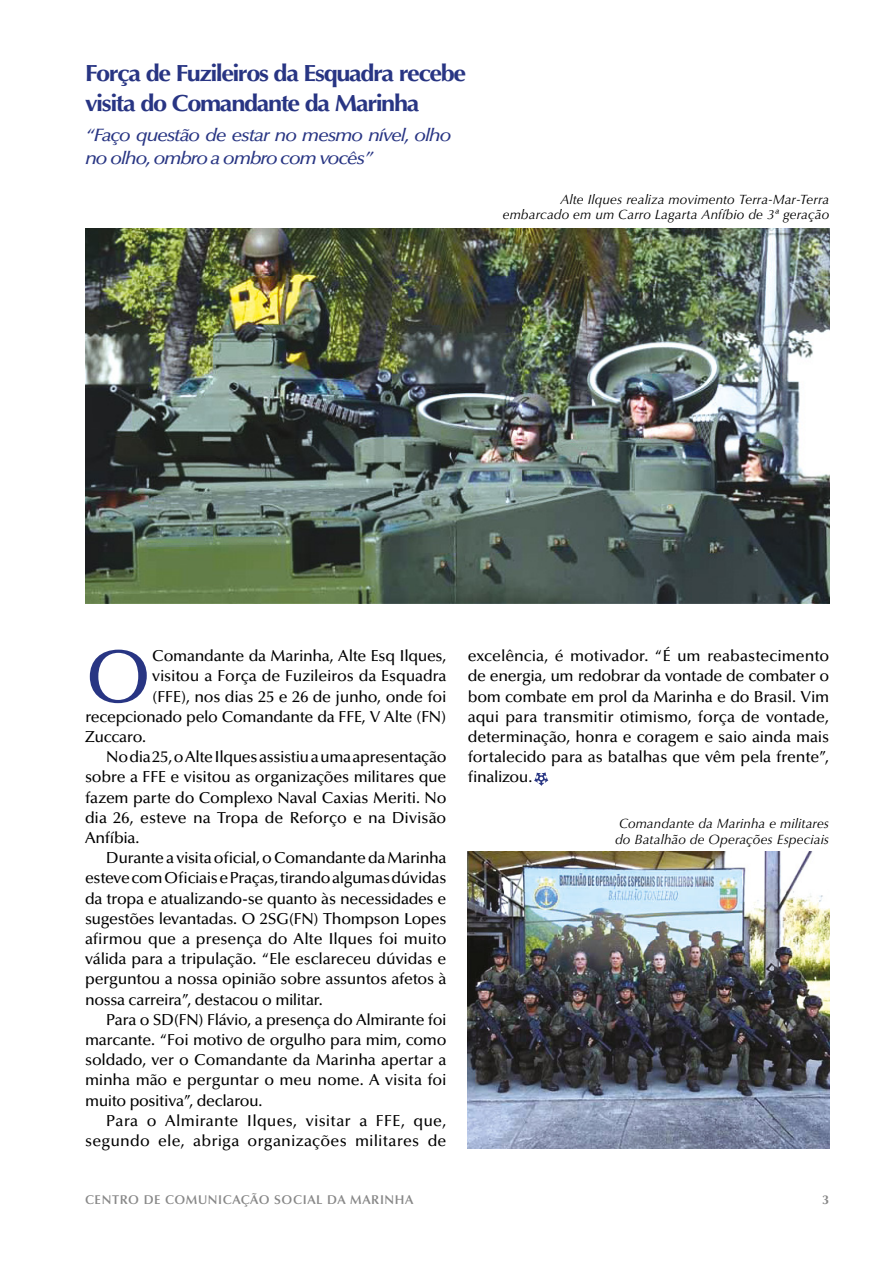
<style>
.page{position:relative;width:893px;height:1263px;background:#fff}
.page>*{position:absolute;margin:0;border:0;box-sizing:border-box;transform-origin:0 0}
.CORPO{font:500 74.7px "Optima LT Std";color:#283583}
.TITULO{font:700 23.4px/30.3px "Optima LT Std";letter-spacing:-.055em;color:#283583;scale:1.09 1}
.TITULO-2{font:italic 500 18px/22.5px "Optima LT Std";letter-spacing:-.065em;color:#283583;scale:1.09 1}
.CORPO-2{font:500 15.9px/20.2px "Optima LT Std";letter-spacing:-.015em;color:#000;text-align:justify}
.CORPO-3{font:500 15.9px/20.2px "Optima LT Std";letter-spacing:.015em;color:#000;text-align:right}
.LEGENDA{font:italic 13.5px/15.1px "Optima LT Std";letter-spacing:.005em;color:#000}
.t1{font:600 12.75px "Optima LT Std";letter-spacing:.05em;color:#878787}
.t2{font:700 12.75px "Optima LT Std";color:#878787}
</style>
<div class="page">
<img style="left:85px;top:229px;width:744px;height:374px">
<img style="left:468px;top:851px;width:361px;height:297px">
<svg style="left:534px;top:772px;width:14px;height:14px"></svg>
<p class="TITULO" style="left:85px;top:58px;width:351px">Força de Fuzileiros da Esquadra recebe visita do Comandante da Marinha</p>
<p class="TITULO-2" style="left:85px;top:124px;width:338px">“Faço questão de estar no mesmo nível, olho no olho, ombro a ombro com vocês”</p>
<p class="LEGENDA" style="left:560px;top:192px;width:270px">Alte Ilques realiza movimento Terra-Mar-Terra</p>
<p class="LEGENDA" style="left:503px;top:207px;width:328px">embarcado em um Carro Lagarta Anfíbio de 3ª geração</p>
<p class="CORPO" style="left:85px;top:635px;width:68px">O</p>
<p class="CORPO-2" style="left:152px;top:646px;width:296px">Comandante da Marinha, Alte Esq Ilques,</p>
<p class="CORPO-2" style="left:152px;top:666px;width:296px">visitou a Força de Fuzileiros da Esquadra</p>
<p class="CORPO-2" style="left:152px;top:687px;width:296px">(FFE), nos dias 25 e 26 de junho, onde foi</p>
<p class="CORPO-2" style="left:85px;top:707px;width:363px">recepcionado pelo Comandante da FFE, V Alte (FN)</p>
<p class="CORPO-2" style="left:85px;top:727px;width:62px">Zuccaro.</p>
<p class="CORPO-2" style="left:85px;top:747px;width:363px;text-indent:21px">No dia 25, o Alte Ilques assistiu a uma apresentação sobre a FFE e visitou as organizações militares que fazem parte do Complexo Naval Caxias Meriti. No dia 26, esteve na Tropa de Reforço e na Divisão Anfíbia.</p>
<p class="CORPO-2" style="left:85px;top:848px;width:363px;text-indent:21px">Durante a visita oficial, o Comandante da Marinha esteve com Oficiais e Praças, tirando algumas dúvidas da tropa e atualizando-se quanto às necessidades e sugestões levantadas. O 2SG(FN) Thompson Lopes afirmou que a presença do Alte Ilques foi muito válida para a tripulação. “Ele esclareceu dúvidas e perguntou a nossa opinião sobre assuntos afetos à nossa carreira”, destacou o militar.</p>
<p class="CORPO-2" style="left:85px;top:1010px;width:363px;text-indent:21px">Para o SD(FN) Flávio, a presença do Almirante foi marcante. “Foi motivo de orgulho para mim, como soldado, ver o Comandante da Marinha apertar a minha mão e perguntar o meu nome. A visita foi muito positiva”, declarou.</p>
<p class="CORPO-3" style="left:85px;top:1111px;width:363px">Para o Almirante Ilques, visitar a FFE, que, segundo ele, abriga organizações militares de</p>
<p class="CORPO-2" style="left:468px;top:646px;width:363px">excelência, é motivador. “É um reabastecimento de energia, um redobrar da vontade de combater o bom combate em prol da Marinha e do Brasil. Vim aqui para transmitir otimismo, força de vontade, determinação, honra e coragem e saio ainda mais fortalecido para as batalhas que vêm pela frente”, finalizou.</p>
<p class="LEGENDA" style="left:615px;top:816px;width:216px">Comandante da Marinha e militares do Batalhão de Operações Especiais</p>
<p class="t1" style="left:85px;top:1192px;width:330px">CENTRO DE COMUNICAÇÃO SOCIAL DA MARINHA</p>
<p class="t2" style="left:822px;top:1192px;width:9px">3</p>
</div>
